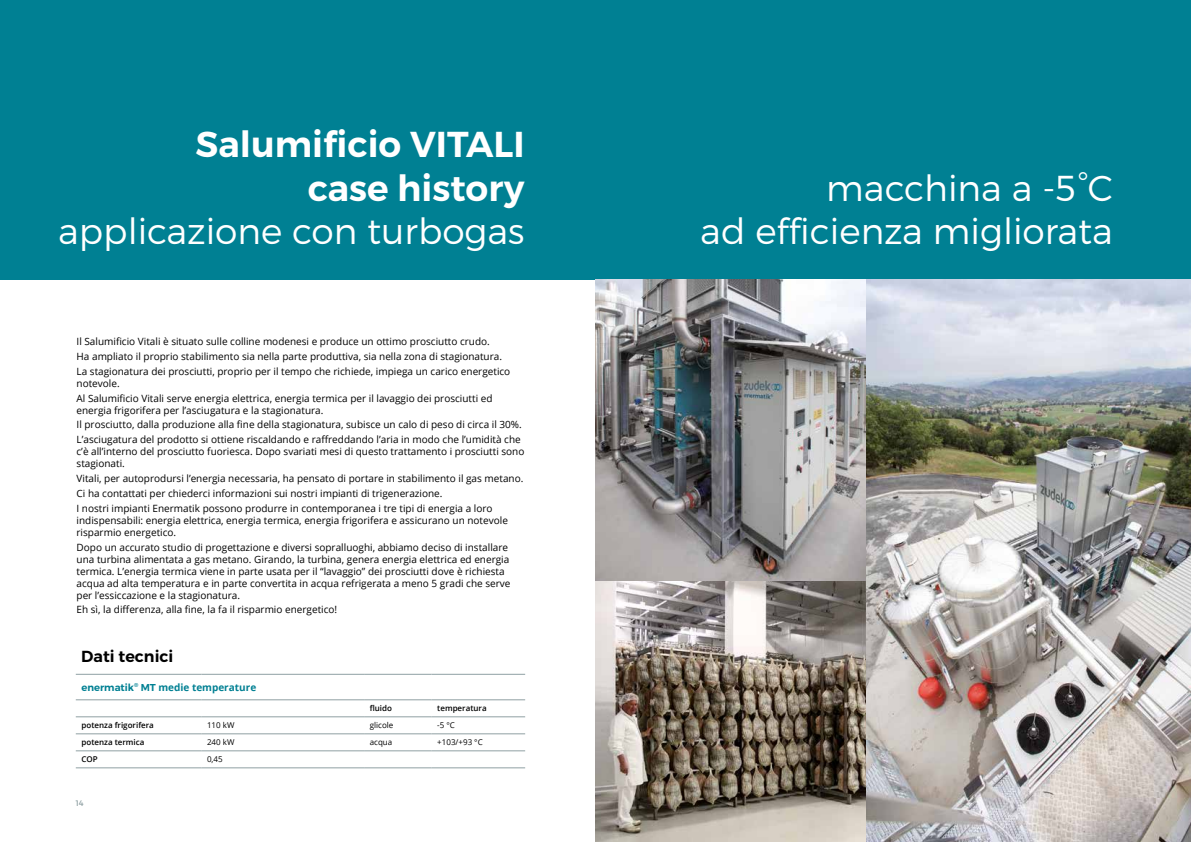
<style>
.page{position:relative;width:1191px;height:842px;background:#fff}
.page>*{position:absolute;margin:0;border:0;box-sizing:border-box;transform-origin:0 0}
.t1{font:300 36px/43.2px "Montserrat";color:#fff;text-align:right}
.t2{font:600 36px/43.2px "Montserrat";color:#fff;text-align:right}
.t3{font:600 16px "Montserrat";color:#000}
.t4{font:10px/14.8px "Open Sans";color:#000}
.t5{font:700 10px "Open Sans";color:#008093}
.t6{font:600 8px "Open Sans";color:#000}
.t7{font:8px "Open Sans";color:#000}
.t8{font:8px "Montserrat";color:#8fa0a3}
.s1{font-family:"Montserrat";font-weight:600}
</style>
<div class="page">
<hr style="left:76px;top:674px;width:125px;height:1px;background:#8fa0a3">
<hr style="left:201px;top:674px;width:163px;height:1px;background:#8fa0a3">
<hr style="left:364px;top:674px;width:67px;height:1px;background:#8fa0a3">
<hr style="left:431px;top:674px;width:94px;height:1px;background:#8fa0a3">
<hr style="left:76px;top:699px;width:125px;height:1px;background:#8fa0a3">
<hr style="left:201px;top:699px;width:163px;height:1px;background:#8fa0a3">
<hr style="left:364px;top:699px;width:67px;height:1px;background:#8fa0a3">
<hr style="left:431px;top:699px;width:94px;height:1px;background:#8fa0a3">
<hr style="left:76px;top:716px;width:125px;height:1px;background:#8fa0a3">
<hr style="left:201px;top:716px;width:163px;height:1px;background:#8fa0a3">
<hr style="left:364px;top:716px;width:67px;height:1px;background:#8fa0a3">
<hr style="left:431px;top:716px;width:94px;height:1px;background:#8fa0a3">
<hr style="left:76px;top:733px;width:125px;height:1px;background:#8fa0a3">
<hr style="left:201px;top:733px;width:163px;height:1px;background:#8fa0a3">
<hr style="left:364px;top:733px;width:67px;height:1px;background:#8fa0a3">
<hr style="left:431px;top:733px;width:94px;height:1px;background:#8fa0a3">
<hr style="left:76px;top:750px;width:125px;height:1px;background:#8fa0a3">
<hr style="left:201px;top:750px;width:163px;height:1px;background:#8fa0a3">
<hr style="left:364px;top:750px;width:67px;height:1px;background:#8fa0a3">
<hr style="left:431px;top:750px;width:94px;height:1px;background:#8fa0a3">
<hr style="left:76px;top:768px;width:125px;height:1px;background:#8fa0a3">
<hr style="left:201px;top:768px;width:163px;height:1px;background:#8fa0a3">
<hr style="left:364px;top:768px;width:67px;height:1px;background:#8fa0a3">
<hr style="left:431px;top:768px;width:94px;height:1px;background:#8fa0a3">
<div style="left:0;top:0;width:1191px;height:280px;background:#008093"></div>
<img style="left:595px;top:280px;width:596px;height:562px">
<h1 class="t2" style="left:195px;top:123px;width:331px">Salumificio VITALI case history</h1>
<h1 class="t1" style="left:58px;top:209px;width:468px">applicazione con turbogas</h1>
<p class="t4" style="left:77px;top:334px;width:435px">Il Salumificio Vitali è situato sulle colline modenesi e produce un ottimo prosciutto crudo.<br>Ha ampliato il proprio stabilimento sia nella parte produttiva, sia nella zona di stagionatura.<br>La stagionatura dei prosciutti, proprio per il tempo che richiede, impiega un carico energetico</p>
<p class="t4" style="left:77px;top:375px;width:417px">notevole.<br>Al Salumificio Vitali serve energia elettrica, energia termica per il lavaggio dei prosciutti ed</p>
<p class="t4" style="left:77px;top:402px;width:447px">energia frigorifera per l’asciugatura e la stagionatura.<br>Il prosciutto, dalla produzione alla fine della stagionatura, subisce un calo di peso di circa il 30%.<br>L’asciugatura del prodotto si ottiene riscaldando e raffreddando l’aria in modo che l’umidità che</p>
<p class="t4" style="left:77px;top:445px;width:449px;line-height:12px">c’è all’interno del prosciutto fuoriesca. Dopo svariati mesi di questo trattamento i prosciutti sono stagionati.</p>
<p class="t4" style="left:77px;top:471px;width:448px">Vitali, per autoprodursi l’energia necessaria, ha pensato di portare in stabilimento il gas metano.<br>Ci ha contattati per chiederci informazioni sui nostri impianti di trigenerazione.<br>I nostri impianti Enermatik possono produrre in contemporanea i tre tipi di energia a loro</p>
<p class="t4" style="left:77px;top:514px;width:433px;line-height:12px">indispensabili: energia elettrica, energia termica, energia frigorifera e assicurano un notevole risparmio energetico.</p>
<p class="t4" style="left:77px;top:541px;width:435px;line-height:12px">Dopo un accurato studio di progettazione e diversi sopralluoghi, abbiamo deciso di installare una turbina alimentata a gas metano. Girando, la turbina, genera energia elettrica ed energia termica. L’energia termica viene in parte usata per il “lavaggio” dei prosciutti dove è richiesta acqua ad alta temperatura e in parte convertita in acqua refrigerata a meno 5 gradi che serve per l’essiccazione e la stagionatura.</p>
<p class="t4" style="left:77px;top:602px;width:262px">Eh sì, la differenza, alla fine, la fa il risparmio energetico!</p>
<h2 class="t3" style="left:81px;top:646px;width:94px">Dati tecnici</h2>
<p class="t5" style="left:81px;top:680px;width:176px"><span class="s1">enermatik</span><sup>®</sup> <span class="s1">MT</span> medie temperature</p>
<p class="t6" style="left:370px;top:703px;width:24px">fluido</p>
<p class="t6" style="left:437px;top:703px;width:51px">temperatura</p>
<p class="t6" style="left:81px;top:720px;width:74px">potenza frigorifera</p>
<p class="t7" style="left:207px;top:720px;width:29px">110 kW</p>
<p class="t7" style="left:370px;top:720px;width:25px">glicole</p>
<p class="t7" style="left:437px;top:720px;width:19px">-5 °C</p>
<p class="t6" style="left:81px;top:737px;width:64px">potenza termica</p>
<p class="t7" style="left:207px;top:737px;width:29px">240 kW</p>
<p class="t7" style="left:370px;top:737px;width:24px">acqua</p>
<p class="t7" style="left:437px;top:737px;width:47px">+103/+93 °C</p>
<p class="t6" style="left:81px;top:754px;width:18px">COP</p>
<p class="t7" style="left:207px;top:754px;width:17px">0,45</p>
<p class="t8" style="left:76px;top:798px;width:9px">14</p>
<h1 class="t1" style="left:700px;top:166px;width:414px">macchina a -5°C<br>ad efficienza migliorata</h1>
</div>
